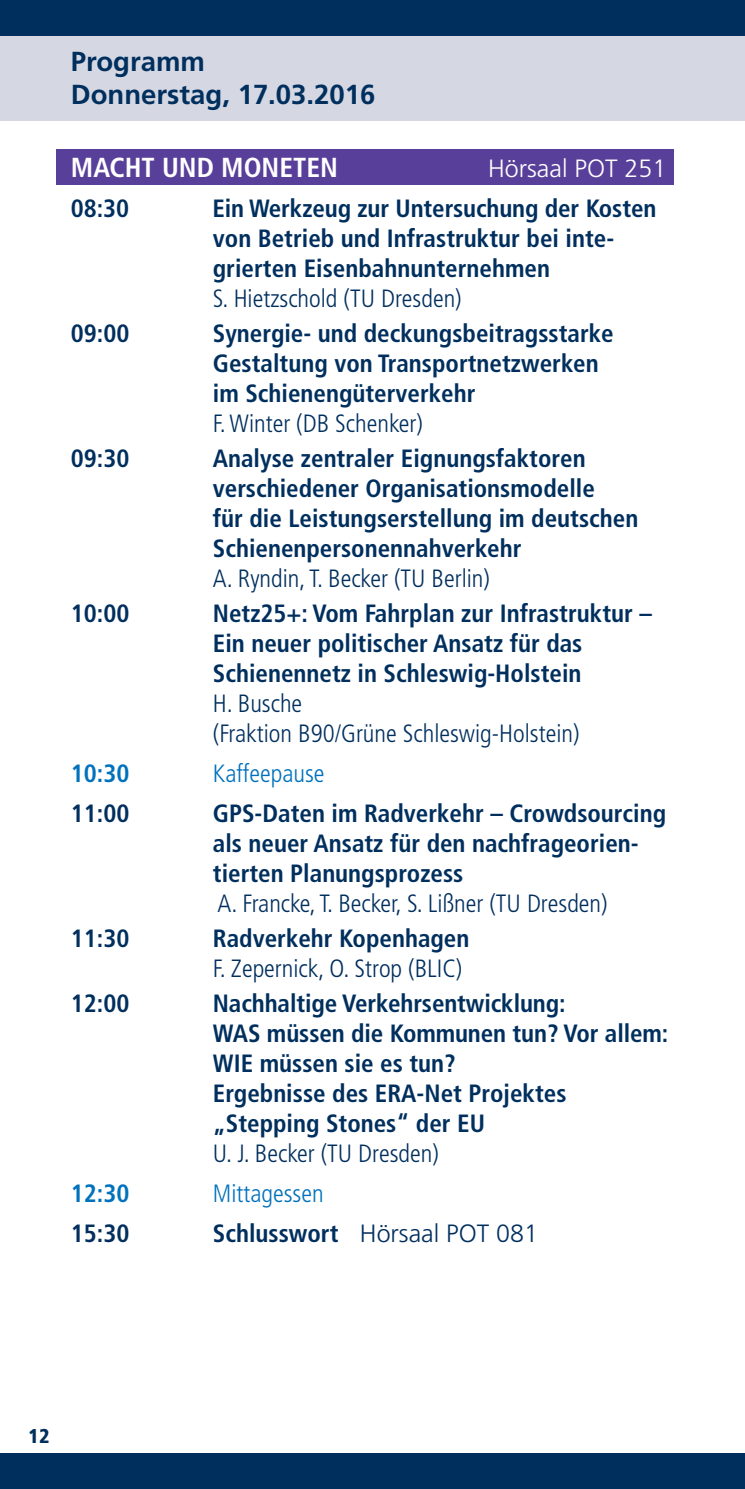
<style>
.page{position:relative;width:745px;height:1489px;background:#fff}
.page>*{position:absolute;margin:0;border:0;box-sizing:border-box;transform-origin:0 0}
.t1{font:700 27.5px/33px "Frutiger";color:#002f5e}
.t2{font:700 condensed 27.5px "Frutiger";color:#fff}
.t3{font:700 condensed 25px/30px "Frutiger";color:#002f5e}
.t4{font:300 condensed 25px/30px "Frutiger";color:#002f5e}
.t5{font:300 25px "Frutiger";color:#002f5e}
.t6{font:300 condensed 25px "Frutiger";color:#0071bc}
.t7{font:300 25px "Frutiger";color:#fff}
.t8{font:700 condensed 25px "Frutiger";color:#0071bc}
.t9{font:900 condensed 20px "Frutiger";color:#002f5e}
.s1{font-weight:700;font-stretch:condensed}
</style>
<div class="page">
<div style="left:0;top:0;width:744px;height:120px;background:#d5d8e3"></div>
<div style="left:0;top:1453px;width:744px;height:35px;background:#002f5e"></div>
<div style="left:57px;top:149px;width:616px;height:35px;background:#583f99"></div>
<div style="left:0;top:0;width:744px;height:35px;background:#002f5e"></div>
<p class="t1" style="left:71px;top:47px;width:306px">Programm<br>Donnerstag, 17.03.2016</p>
<p class="t2" style="left:71px;top:156px;width:268px">MACHT UND MONETEN</p>
<p class="t7" style="left:488px;top:158px;width:179px">Hörsaal POT 251</p>
<p class="t3" style="left:71px;top:195px;width:60px">08:30</p>
<p class="t3" style="left:212px;top:195px;width:445px">Ein Werkzeug zur Untersuchung der Kosten von Betrieb und Infrastruktur bei inte&shy;grierten Eisenbahnunternehmen</p>
<p class="t4" style="left:213px;top:285px;width:250px">S. Hietzschold (TU Dresden)</p>
<p class="t3" style="left:71px;top:320px;width:60px">09:00</p>
<p class="t3" style="left:213px;top:320px;width:402px">Synergie- und deckungsbeitragsstarke<br>Gestaltung von Transportnetzwerken im Schienengüterverkehr</p>
<p class="t4" style="left:213px;top:410px;width:211px">F. Winter (DB Schenker)</p>
<p class="t3" style="left:71px;top:445px;width:60px">09:30</p>
<p class="t3" style="left:213px;top:445px;width:426px">Analyse zentraler Eignungsfaktoren verschiedener Organisationsmodelle<br>für die Leistungserstellung im deutschen Schienenpersonennahverkehr</p>
<p class="t4" style="left:213px;top:565px;width:278px">A. Ryndin, T. Becker (TU Berlin)</p>
<p class="t3" style="left:71px;top:600px;width:60px">10:00</p>
<p class="t3" style="left:213px;top:600px;width:440px">Netz25+: Vom Fahrplan zur Infrastruktur –<br>Ein neuer politischer Ansatz für das<br>Schienennetz in Schleswig-Holstein</p>
<p class="t4" style="left:213px;top:690px;width:368px">H. Busche<br>(Fraktion B90/Grüne Schleswig-Holstein)</p>
<p class="t8" style="left:71px;top:763px;width:60px">10:30</p>
<p class="t6" style="left:213px;top:763px;width:113px">Kaffeepause</p>
<p class="t3" style="left:71px;top:800px;width:60px">11:00</p>
<p class="t3" style="left:213px;top:800px;width:454px">GPS-Daten im Radverkehr – Crowdsourcing als neuer Ansatz für den nachfrageorien&shy;tierten Planungsprozess</p>
<p class="t4" style="left:217px;top:890px;width:391px">A. Francke, T. Becker, S. Lißner (TU Dresden)</p>
<p class="t3" style="left:71px;top:925px;width:60px">11:30</p>
<p class="t3" style="left:213px;top:925px;width:258px">Radverkehr Kopenhagen</p>
<p class="t4" style="left:213px;top:955px;width:251px">F. Zepernick, O. Strop (BLIC)</p>
<p class="t3" style="left:71px;top:990px;width:60px">12:00</p>
<p class="t3" style="left:213px;top:990px;width:457px">Nachhaltige Verkehrsentwicklung:<br>WAS müssen die Kommunen tun? Vor allem:<br>WIE müssen sie es tun?<br>Ergebnisse des ERA-Net Projektes „Stepping Stones“ der EU</p>
<p class="t4" style="left:213px;top:1140px;width:227px">U. J. Becker (TU Dresden)</p>
<p class="t8" style="left:71px;top:1183px;width:60px">12:30</p>
<p class="t6" style="left:213px;top:1183px;width:112px">Mittagessen</p>
<p class="t3" style="left:71px;top:1220px;width:60px">15:30</p>
<p class="t5" style="left:213px;top:1223px;width:326px"><span class="s1">Schlusswort</span> Hörsaal POT 081</p>
<p class="t9" style="left:29px;top:1428px;width:22px">12</p>
</div>
